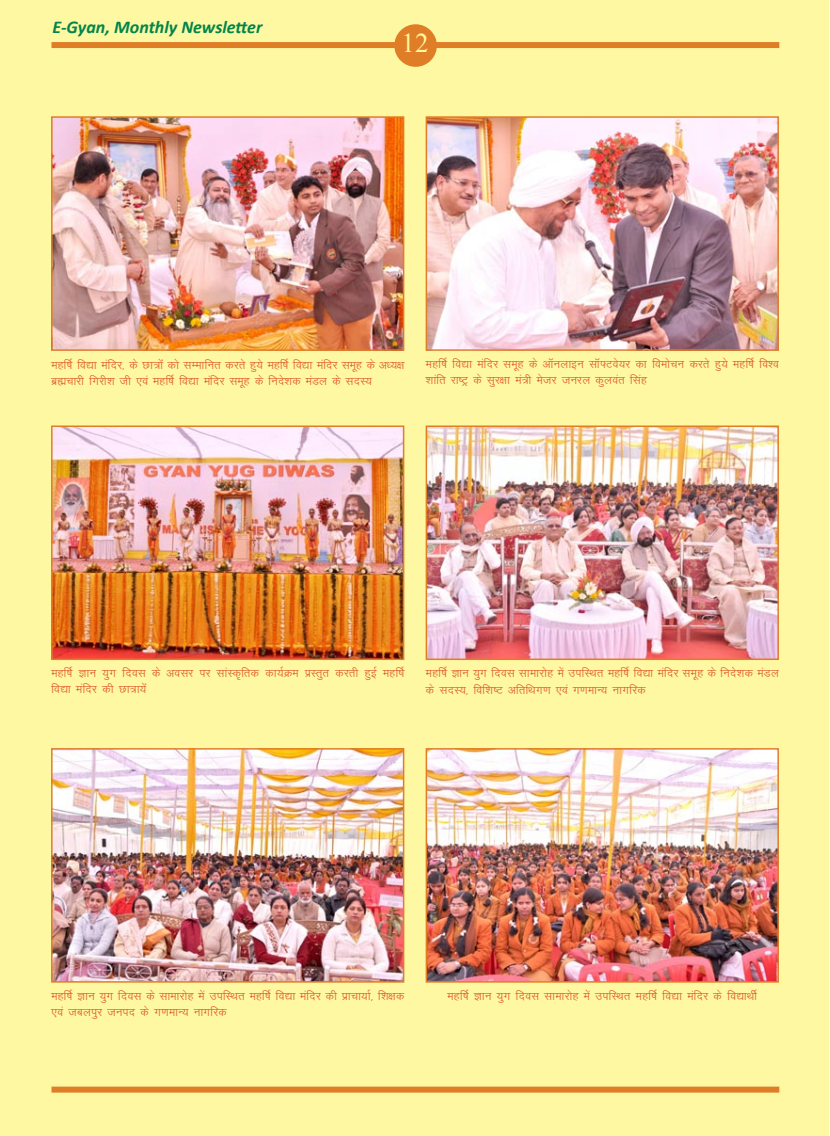
<style>
.page{position:relative;width:830px;height:1136px;background:#fff}
.page>*{position:absolute;margin:0;border:0;box-sizing:border-box;transform-origin:0 0}
.t1{font:27px "Times New Roman";color:#fff89f}
.t2{font:italic 700 18px "Calibri";color:#00854a}
.t3{font:13.5px/16.2px "Dev Lys 010";color:#dd5928}
</style>
<div class="page">
<div style="left:1px;top:1px;width:827px;height:1134px;background:#fff8a3"></div>
<div style="left:51px;top:42px;width:728px;height:6px;background:#e07e27"></div>
<div style="left:395px;top:25px;width:41px;height:41px;background:#e07e27;border-radius:50%"></div>
<div style="left:394px;top:24px;width:42px;height:43px;border:2px solid #e07e27;border-radius:50%"></div>
<div style="left:51px;top:1086px;width:728px;height:6px;background:#e07e27"></div>
<img style="left:54px;top:119px;width:347px;height:229px">
<div style="left:51px;top:116px;width:353px;height:235px;border:2px solid #e07e27"></div>
<img style="left:54px;top:428px;width:347px;height:229px">
<div style="left:51px;top:425px;width:353px;height:235px;border:2px solid #e07e27"></div>
<img style="left:428px;top:428px;width:347px;height:229px">
<div style="left:425px;top:425px;width:353px;height:235px;border:2px solid #e07e27"></div>
<img style="left:428px;top:119px;width:347px;height:229px">
<div style="left:425px;top:116px;width:353px;height:235px;border:2px solid #e07e27"></div>
<img style="left:54px;top:751px;width:347px;height:228px">
<div style="left:51px;top:748px;width:353px;height:234px;border:2px solid #e07e27"></div>
<img style="left:428px;top:751px;width:347px;height:228px">
<div style="left:425px;top:748px;width:353px;height:234px;border:2px solid #e07e27"></div>
<h2 class="t2" style="left:53px;top:15px;width:211px">E-Gyan, Monthly Newsletter</h2>
<h1 class="t1" style="left:401px;top:25px;width:28px">12</h1>
<p class="t3" style="left:51px;top:357px;width:354px">egf"kZ fo|k eafnj] ds Nk=ksa dks lEekfur djrs gq;s egf"kZ fo|k eafnj lewg ds v/;{k czãpkjh fxjh'k th ,oa egf"kZ fo|k eafnj lewg ds funs'kd eaMy ds lnL;</p>
<p class="t3" style="left:425px;top:356px;width:354px">egf"kZ fo|k eafnj lewg ds vkWuykbu lkW¶Vos;j dk foekspu djrs gq;s egf"kZ fo'o 'kkafr jk"Vª ds lqj{kk ea=h estj tujy dqyoar flag</p>
<p class="t3" style="left:51px;top:665px;width:354px">egf"kZ Kku ;qx fnol ds volj ij lkaLd`frd dk;ZØe izLrqr djrh gqbZ egf"kZ fo|k eafnj dh Nk=k;sa</p>
<p class="t3" style="left:425px;top:665px;width:354px">egf"kZ Kku ;qx fnol lkekjksg esa mifLFkr egf"kZ fo|k eafnj lewg ds funs'kd eaMy ds lnL;] fof'k"V vfrfFkx.k ,oa x.kekU; ukxfjd</p>
<p class="t3" style="left:51px;top:987px;width:354px">egf"kZ Kku ;qx fnol ds lkekjksg esa mifLFkr egf"kZ fo|k eafnj dh izkpk;kZ] f'k{kd ,oa tcyiqj tuin ds x.kekU; ukxfjd</p>
<p class="t3" style="left:447px;top:988px;width:311px">egf"kZ Kku ;qx fnol lkekjksg esa mifLFkr egf"kZ fo|k eafnj ds fo|kFkhZ</p>
</div>
